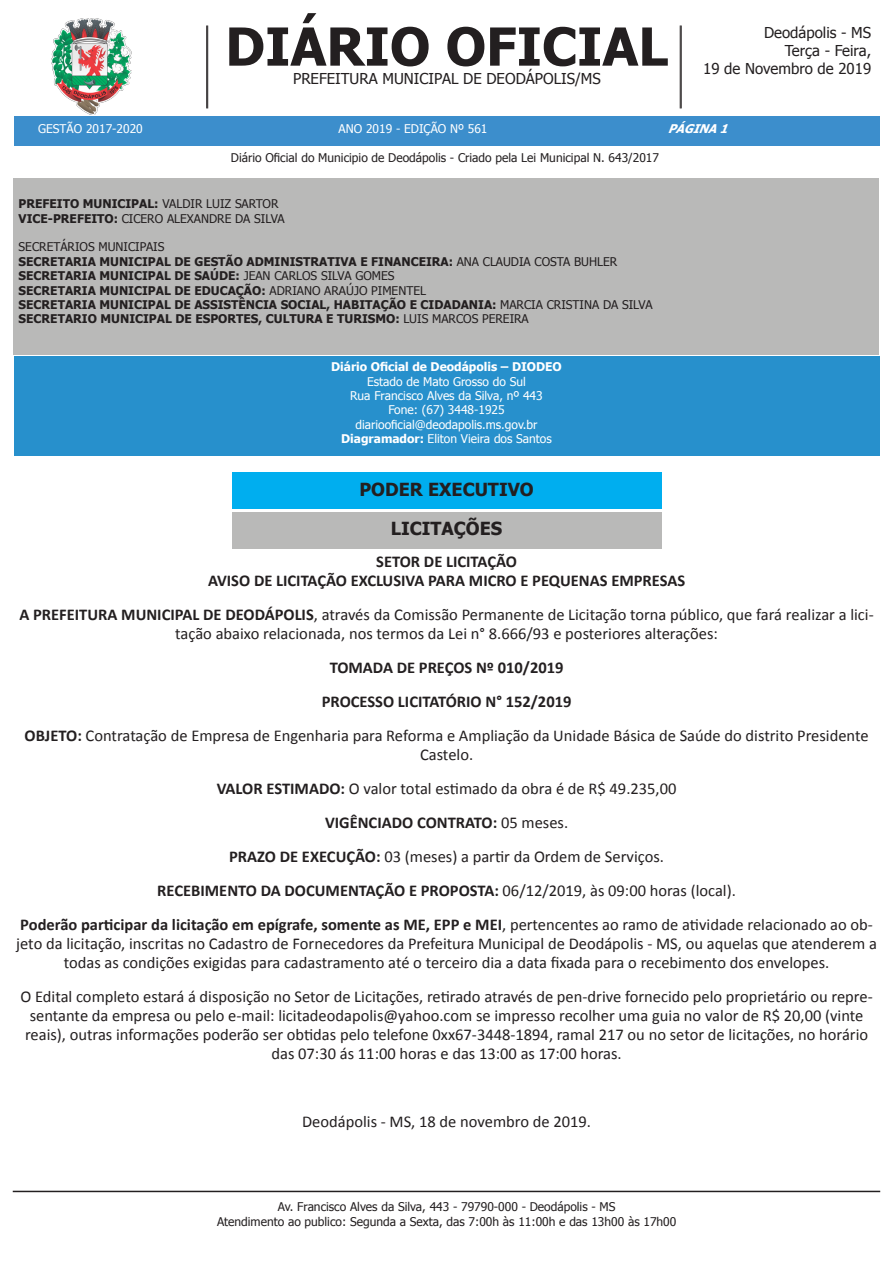
<style>
.page{position:relative;width:893px;height:1263px;background:#fff}
.page>*{position:absolute;margin:0;border:0;box-sizing:border-box;transform-origin:0 0}
.t1{font:700 52.5px "Tahoma";color:#231f20}
.t2{font:700 18px "Tahoma";color:#231f20}
.t3{font:16.5px/18.9px "Calibri";color:#231f20;text-align:center}
.t4{font:700 16.5px/18.9px "Calibri";color:#231f20;text-align:center}
.t5{font:15px/18px "Tahoma";color:#231f20;text-align:right}
.t6{font:700 12px/14.4px "Tahoma";color:#231f20}
.t7{font:12px/14.4px "Tahoma";color:#231f20}
.t8{font:12px/14.4px "Tahoma";color:#fff;text-align:center}
.t9{font:700 12px "Tahoma";color:#fff}
.t10{font:italic 700 12px "Tahoma";color:#fff}
.s1{font-weight:700}
.s2{font-weight:400}
</style>
<div class="page">
<div style="left:14px;top:357px;width:866px;height:99px;background:#2790cc"></div>
<div style="left:13px;top:178px;width:866px;height:176px;background:#b9b9b8"></div>
<hr style="left:207px;top:26px;width:1px;height:82px;background:#231f20">
<hr style="left:206px;top:26px;width:1px;height:82px;background:#231f20">
<hr style="left:681px;top:26px;width:1px;height:82px;background:#231f20">
<hr style="left:680px;top:26px;width:1px;height:82px;background:#231f20">
<div style="left:14px;top:117px;width:865px;height:29px;background:#3c8ecc"></div>
<hr style="left:13px;top:1191px;width:867px;height:1px;background:#231f20">
<img style="left:52px;top:18px;width:80px;height:96px">
<div style="left:232px;top:472px;width:429px;height:36px;background:#00aeef"></div>
<div style="left:232px;top:512px;width:429px;height:36px;background:#b9b9b8"></div>
<p class="t8" style="left:38px;top:122px;width:106px">GESTÃO 2017-2020</p>
<h1 class="t1" style="left:225px;top:10px;width:444px">DIÁRIO OFICIAL</h1>
<p class="t5" style="left:293px;top:70px;width:309px">PREFEITURA MUNICIPAL DE DEODÁPOLIS/MS</p>
<p class="t5" style="left:703px;top:24px;width:169px">Deodápolis - MS<br>Terça - Feira,<br>19 de Novembro de 2019</p>
<p class="t8" style="left:339px;top:122px;width:150px">ANO 2019 - EDIÇÃO Nº 561</p>
<p class="t7" style="left:231px;top:151px;width:430px">Diário Oficial do Municipio de Deodápolis - Criado pela Lei Municipal N. 643/2017</p>
<p class="t10" style="left:668px;top:120px;width:68px">PÁGINA1</p>
<p class="t7" style="left:19px;top:197px;width:268px"><span class="s1">PREFEITO MUNICIPAL:</span> VALDIR LUIZ SARTOR<br><span class="s1">VICE-PREFEITO:</span> CICERO ALEXANDRE DA SILVA</p>
<p class="t6" style="left:19px;top:240px;width:635px"><span class="s2">SECRETÁRIOS MUNICIPAIS<br></span>SECRETARIA MUNICIPAL DE GESTÃO ADMINISTRATIVA E FINANCEIRA: <span class="s2">ANA CLAUDIA COSTA BUHLER </span>SECRETARIA MUNICIPAL DE SAÚDE: <span class="s2">JEAN CARLOS SILVA GOMES<br></span>SECRETARIA MUNICIPAL DE EDUCAÇÃO: <span class="s2">ADRIANO ARAÚJO PIMENTEL<br></span>SECRETARIA MUNICIPAL DE ASSISTÊNCIA SOCIAL, HABITAÇÃO E CIDADANIA: <span class="s2">MARCIA CRISTINA DA SILVA </span>SECRETARIO MUNICIPAL DE ESPORTES, CULTURA E TURISMO: <span class="s2">LUIS MARCOS PEREIRA</span></p>
<p class="t9" style="left:331px;top:358px;width:232px">Diário Oficial de Deodápolis – DIODEO</p>
<p class="t8" style="left:341px;top:375px;width:212px">Estado de Mato Grosso do Sul<br>Rua Francisco Alves da Silva, nº 443<br>Fone: (67) 3448-1925 diariooficial@deodapolis.ms.gov.br<br><span class="s1">Diagramador:</span> Eliton Vieira dos Santos</p>
<p class="t2" style="left:359px;top:476px;width:176px">PODER EXECUTIVO</p>
<p class="t2" style="left:391px;top:516px;width:113px">LICITAÇÕES</p>
<p class="t4" style="left:208px;top:552px;width:479px">SETOR DE LICITAÇÃO<br>AVISO DE LICITAÇÃO EXCLUSIVA PARA MICRO E PEQUENAS EMPRESAS</p>
<p class="t3" style="left:19px;top:605px;width:856px"><span class="s1">A PREFEITURA MUNICIPAL DE DEODÁPOLIS</span>, através da Comissão Permanente de Licitação torna público, que fará realizar a lici&shy;tação abaixo relacionada, nos termos da Lei n° 8.666/93 e posteriores alterações:</p>
<p class="t4" style="left:330px;top:658px;width:235px">TOMADA DE PREÇOS Nº 010/2019</p>
<p class="t4" style="left:322px;top:692px;width:251px">PROCESSO LICITATÓRIO N° 152/2019</p>
<p class="t3" style="left:25px;top:726px;width:846px"><span class="s1">OBJETO:</span> Contratação de Empresa de Engenharia para Reforma e Ampliação da Unidade Básica de Saúde do distrito Presidente<br>Castelo.</p>
<p class="t3" style="left:217px;top:779px;width:461px"><span class="s1">VALOR ESTIMADO:</span> O valor total estimado da obra é de R$ 49.235,00</p>
<p class="t4" style="left:325px;top:812px;width:245px">VIGÊNCIADO CONTRATO: <span class="s2">05 meses.</span></p>
<p class="t3" style="left:229px;top:847px;width:436px"><span class="s1">PRAZO DE EXECUÇÃO:</span> 03 (meses) a partir da Ordem de Serviços.</p>
<p class="t4" style="left:157px;top:880px;width:580px">RECEBIMENTO DA DOCUMENTAÇÃO E PROPOSTA: <span class="s2">06/12/2019, às 09:00 horas (local).</span></p>
<p class="t3" style="left:16px;top:914px;width:862px"><span class="s1">Poderão participar da licitação em epígrafe, somente as ME, EPP e MEI</span>, pertencentes ao ramo de atividade relacionado ao ob&shy;jeto da licitação, inscritas no Cadastro de Fornecedores da Prefeitura Municipal de Deodápolis - MS, ou aquelas que atenderem a todas as condições exigidas para cadastramento até o terceiro dia a data fixada para o recebimento dos envelopes.</p>
<p class="t3" style="left:20px;top:986px;width:854px">O Edital completo estará á disposição no Setor de Licitações, retirado através de pen-drive fornecido pelo proprietário ou repre&shy;sentante da empresa ou pelo e-mail: licitadeodapolis@yahoo.com se impresso recolher uma guia no valor de R$ 20,00 (vinte reais), outras informações poderão ser obtidas pelo telefone 0xx67-3448-1894, ramal 217 ou no setor de licitações, no horário das 07:30 ás 11:00 horas e das 13:00 as 17:00 horas.</p>
<p class="t3" style="left:302px;top:1111px;width:290px">Deodápolis - MS, 18 de novembro de 2019.</p>
<p class="t7" style="left:217px;top:1200px;width:461px;text-align:center">Av. Francisco Alves da Silva, 443 - 79790-000 - Deodápolis - MS<br>Atendimento ao publico: Segunda a Sexta, das 7:00h às 11:00h e das 13h00 às 17h00</p>
</div>
